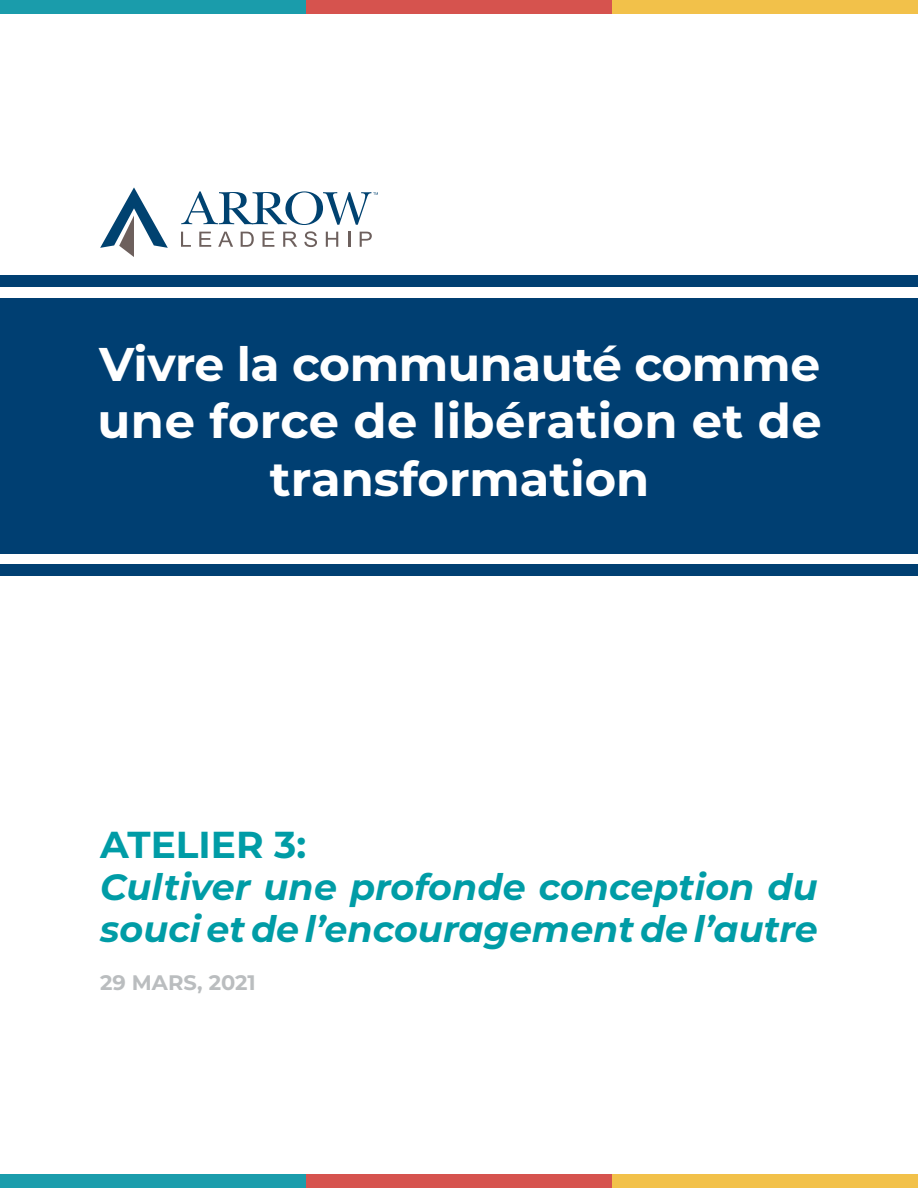
<style>
.page{position:relative;width:918px;height:1188px;background:#fff}
.page>*{position:absolute;margin:0;border:0;box-sizing:border-box;transform-origin:0 0}
.t1{font:700 48px/57.6px "Montserrat";color:#fff;text-align:center}
.t2{font:700 47.25px "Montserrat";letter-spacing:-.01em;color:#fff}
.t3{font:700 37.5px "Montserrat";color:#009ca6}
.t4{font:italic 700 36.45px/42px "Montserrat";color:#009ca6}
.t5{font:700 21px "Montserrat";color:#babdbf}
</style>
<div class="page">
<div style="left:0;top:1174px;width:306px;height:14px;background:#1b9dac"></div>
<div style="left:306px;top:1174px;width:306px;height:14px;background:#d6534e"></div>
<div style="left:612px;top:1174px;width:306px;height:14px;background:#f2c14a"></div>
<div style="left:0;top:0;width:306px;height:14px;background:#1a9cab"></div>
<div style="left:306px;top:0;width:306px;height:14px;background:#d6534e"></div>
<div style="left:612px;top:0;width:306px;height:14px;background:#f2c14a"></div>
<svg style="left:181px;top:232px;width:10px;height:15px"></svg>
<svg style="left:199px;top:232px;width:12px;height:15px"></svg>
<svg style="left:218px;top:232px;width:15px;height:15px"></svg>
<svg style="left:241px;top:232px;width:13px;height:15px"></svg>
<svg style="left:263px;top:232px;width:11px;height:15px"></svg>
<svg style="left:283px;top:232px;width:14px;height:15px"></svg>
<svg style="left:304px;top:231px;width:13px;height:16px"></svg>
<svg style="left:326px;top:232px;width:12px;height:15px"></svg>
<svg style="left:348px;top:232px;width:2px;height:15px"></svg>
<svg style="left:360px;top:232px;width:12px;height:15px"></svg>
<svg style="left:181px;top:191px;width:197px;height:34px"></svg>
<svg style="left:100px;top:187px;width:68px;height:70px"></svg>
<div style="left:0;top:298px;width:918px;height:256px;background:#003f72"></div>
<div style="left:0;top:565px;width:918px;height:11px;background:#003f72"></div>
<div style="left:0;top:276px;width:918px;height:11px;background:#003f72"></div>
<p class="t2" style="left:99px;top:330px;width:723px">Vivre la communauté comme</p>
<h1 class="t1" style="left:98px;top:390px;width:726px">une force de libération et de transformation</h1>
<p class="t3" style="left:100px;top:818px;width:208px">ATELIER 3:</p>
<p class="t4" style="left:100px;top:864px;width:719px">Cultiver une profonde conception du souci et de l’encouragement de l’autre</p>
<p class="t5" style="left:100px;top:967px;width:157px">29 MARS, 2021</p>
</div>
